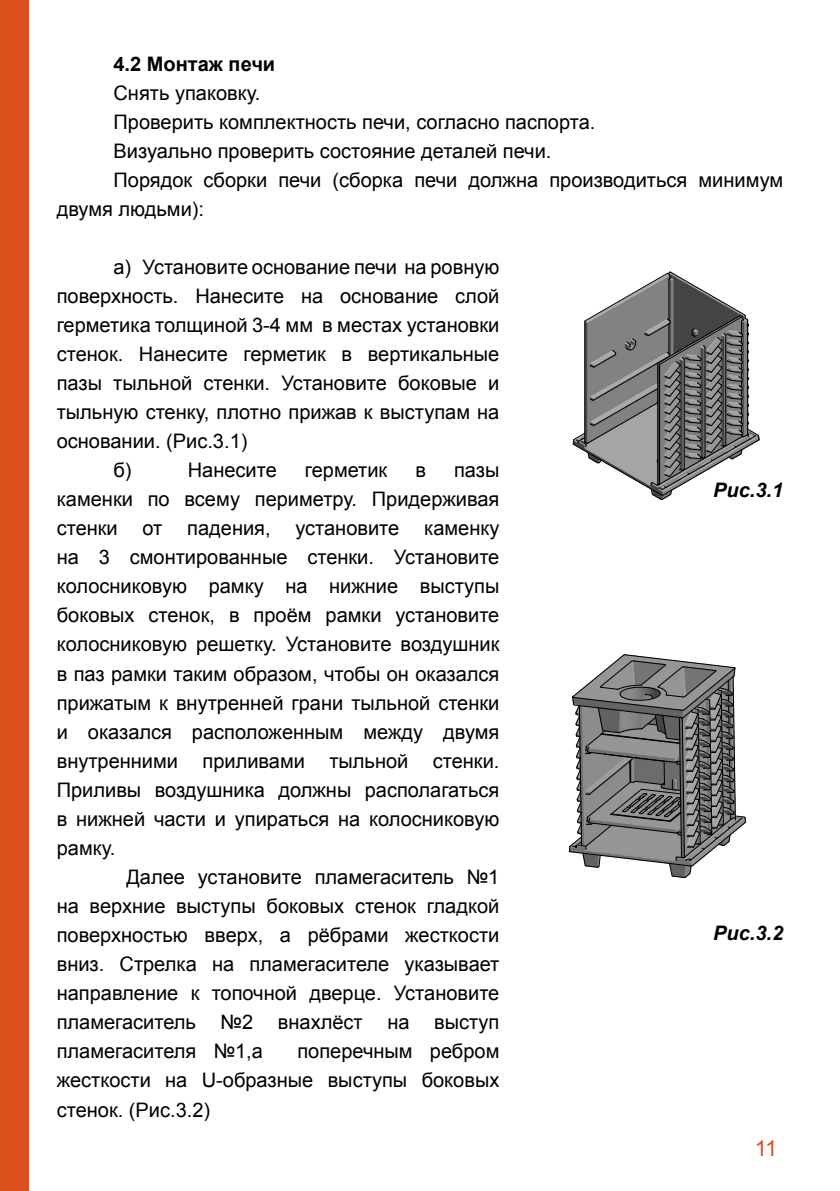
<style>
.page{position:relative;width:840px;height:1191px;background:#fff}
.page>*{position:absolute;margin:0;border:0;box-sizing:border-box;transform-origin:0 0}
.t1{font:22px "Arial";color:#db521f}
.t2{font:20px/29px "Arial";color:#000;text-align:justify}
.t3{font:italic 700 20px "Arial";color:#000}
.t4{font:700 20px "Arial";color:#000}
</style>
<div class="page">
<div style="left:0;top:0;width:28px;height:1191px;background:#db521f"></div>
<svg style="left:572px;top:271px;width:187px;height:229px"></svg>
<svg style="left:568px;top:654px;width:178px;height:224px"></svg>
<p class="t4" style="left:113px;top:51px;width:163px">4.2 Монтаж печи</p>
<p class="t2" style="left:113px;top:79px;width:148px">Снять упаковку.</p>
<p class="t2" style="left:113px;top:108px;width:483px">Проверить комплектность печи, согласно паспорта.</p>
<p class="t2" style="left:113px;top:137px;width:439px">Визуально проверить состояние деталей печи.</p>
<p class="t2" style="left:113px;top:166px;width:670px">Порядок сборки печи (сборка печи должна производиться минимум</p>
<p class="t2" style="left:57px;top:195px;width:149px">двумя людьми):</p>
<p class="t2" style="left:113px;top:253px;width:387px">а) Установите основание печи на ровную</p>
<p class="t2" style="left:57px;top:282px;width:444px">поверхность. Нанесите на основание слой</p>
<p class="t2" style="left:57px;top:311px;width:444px">герметика толщиной 3-4 мм в местах установки</p>
<p class="t2" style="left:57px;top:340px;width:444px">стенок. Нанесите герметик в вертикальные</p>
<p class="t2" style="left:57px;top:369px;width:444px">пазы тыльной стенки. Установите боковые и</p>
<p class="t2" style="left:57px;top:398px;width:444px">тыльную стенку, плотно прижав к выступам на</p>
<p class="t2" style="left:57px;top:427px;width:192px">основании. (Рис.3.1)</p>
<p class="t2" style="left:113px;top:456px;width:20px">б)</p>
<p class="t2" style="left:188px;top:456px;width:90px">Нанесите</p>
<p class="t2" style="left:305px;top:456px;width:84px">герметик</p>
<p class="t2" style="left:415px;top:456px;width:12px">в</p>
<p class="t2" style="left:57px;top:456px;width:444px;text-indent:397px">пазы каменки по всему периметру. Придерживая стенки от падения, установите каменку на 3 смонтированные стенки. Установите колосниковую рамку на нижние выступы боковых стенок, в проём рамки установите колосниковую решетку. Установите воздушник в паз рамки таким образом, чтобы он оказался прижатым к внутренней грани тыльной стенки и оказался расположенным между двумя внутренними приливами тыльной стенки.<br>Приливы воздушника должны располагаться в нижней части и упираться на колосниковую рамку.</p>
<p class="t2" style="left:57px;top:862px;width:444px;text-indent:70px">Далее установите пламегаситель №1 на верхние выступы боковых стенок гладкой поверхностью вверх, а рёбрами жесткости вниз. Стрелка на пламегасителе указывает направление к топочной дверце. Установите пламегаситель №2 внахлёст на выступ пламегасителя №1,а</p>
<p class="t3" style="left:712px;top:476px;width:72px">Рис.3.1</p>
<p class="t3" style="left:712px;top:919px;width:72px">Рис.3.2</p>
<p class="t2" style="left:57px;top:1036px;width:444px;line-height:29.6px;text-indent:240px">поперечным ребром жесткости на U-образные выступы боковых стенок. (Рис.3.2)</p>
<p class="t1" style="left:754px;top:1135px;width:24px">11</p>
</div>
